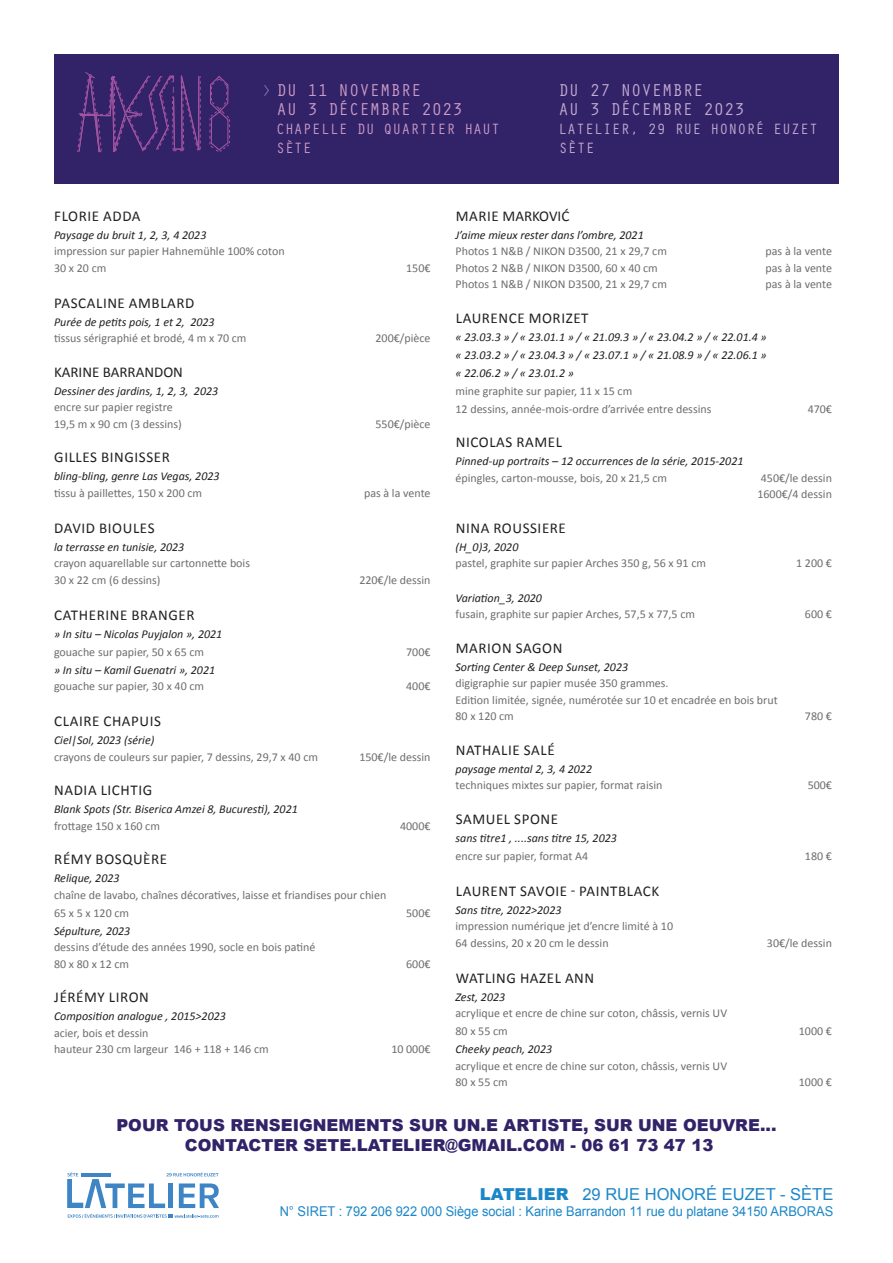
<style>
.page{position:relative;width:893px;height:1263px;background:#fff}
.page>*{position:absolute;margin:0;border:0;box-sizing:border-box;transform-origin:0 0}
.t1{font:17.7px "Orator Std";color:#c4abd1}
.t2{font:17.7px "Orator Std";color:#cd9cc6}
.t3{font:900 16.5px "Arial";color:#322369}
.t4{font:16.5px "Arial";color:#1c87c8}
.t5{font:15.45px "Orator Std";color:#c4abd1}
.t6{font:15.45px "Orator Std";color:#cd9cc6}
.t7{font:15px "Calibri";letter-spacing:.04em;color:#231f20}
.t8{font:15px "Calibri";color:#231f20}
.t9{font:13.5px "Arial";color:#1c87c8;scale:.95 1}
.t10{font:12px "Calibri";color:#6c6d70}
.t11{font:italic 12px "Calibri";color:#231f20}
.s1{font-size:15.45px}
.s2{font-weight:900}
</style>
<div class="page">
<div style="left:54px;top:54px;width:785px;height:130px;background:#322369"></div>
<svg style="left:77px;top:72px;width:124px;height:81px"></svg>
<svg style="left:209px;top:75px;width:21px;height:77px"></svg>
<svg style="left:68px;top:1214px;width:151px;height:4px"></svg>
<svg style="left:67px;top:1172px;width:152px;height:36px"></svg>
<hr style="left:81px;top:1173px;width:29px;height:4px;background:#3e85c6">
<p class="t2" style="left:264px;top:77px;width:159px"><span class="s1">&gt;</span> DU 11 NOVEMBRE</p>
<p class="t2" style="left:277px;top:96px;width:188px">AU 3 DÉCEMBRE 2023</p>
<p class="t6" style="left:276px;top:118px;width:226px">CHAPELLE DU QUARTIER HAUT</p>
<p class="t6" style="left:276px;top:137px;width:37px">SÈTE</p>
<p class="t1" style="left:546px;top:77px;width:159px"><span class="s1">&gt;</span> DU 27 NOVEMBRE</p>
<p class="t1" style="left:559px;top:96px;width:188px">AU 3 DÉCEMBRE 2023</p>
<p class="t5" style="left:558px;top:118px;width:261px">LATELIER, 29 RUE HONORÉ EUZET</p>
<p class="t5" style="left:559px;top:137px;width:37px">SÈTE</p>
<p class="t7" style="left:54px;top:205px;width:88px">FLORIE ADDA</p>
<p class="t11" style="left:54px;top:226px;width:154px">Paysage du bruit 1, 2, 3, 4 2023</p>
<p class="t10" style="left:54px;top:243px;width:232px">impression sur papier Hahnemühle 100% coton</p>
<p class="t10" style="left:54px;top:259px;width:54px">30 x 20 cm</p>
<p class="t10" style="left:406px;top:259px;width:26px">150€</p>
<p class="t7" style="left:54px;top:292px;width:142px">PASCALINE AMBLARD</p>
<p class="t11" style="left:54px;top:313px;width:162px">Purée de petits pois, 1 et 2, 2023</p>
<p class="t10" style="left:54px;top:330px;width:194px">tissus sérigraphié et brodé, 4 m x 70 cm</p>
<p class="t10" style="left:375px;top:330px;width:57px">200€/pièce</p>
<p class="t8" style="left:54px;top:361px;width:131px">KARINE BARRANDON</p>
<p class="t11" style="left:54px;top:382px;width:166px">Dessiner des jardins, 1, 2, 3, 2023</p>
<p class="t10" style="left:54px;top:399px;width:120px">encre sur papier registre</p>
<p class="t10" style="left:54px;top:415px;width:129px">19,5 m x 90 cm (3 dessins)</p>
<p class="t10" style="left:375px;top:415px;width:57px">550€/pièce</p>
<p class="t7" style="left:54px;top:447px;width:117px">GILLES BINGISSER</p>
<p class="t11" style="left:54px;top:468px;width:167px">bling-bling, genre Las Vegas, 2023</p>
<p class="t10" style="left:54px;top:484px;width:150px">tissu à paillettes, 150 x 200 cm</p>
<p class="t10" style="left:364px;top:484px;width:68px">pas à la vente</p>
<p class="t7" style="left:54px;top:517px;width:102px">DAVID BIOULES</p>
<p class="t11" style="left:54px;top:538px;width:132px">la terrasse en tunisie, 2023</p>
<p class="t10" style="left:54px;top:555px;width:198px">crayon aquarellable sur cartonnette bois</p>
<p class="t10" style="left:54px;top:571px;width:108px">30 x 22 cm (6 dessins)</p>
<p class="t10" style="left:359px;top:571px;width:73px">220€/le dessin</p>
<p class="t7" style="left:54px;top:604px;width:142px">CATHERINE BRANGER</p>
<p class="t11" style="left:54px;top:625px;width:170px">» In situ – Nicolas Puyjalon », 2021</p>
<p class="t10" style="left:54px;top:643px;width:152px">gouache sur papier, 50 x 65 cm</p>
<p class="t10" style="left:406px;top:643px;width:26px">700€</p>
<p class="t11" style="left:54px;top:661px;width:163px">» In situ – Kamil Guenatri », 2021</p>
<p class="t10" style="left:54px;top:678px;width:152px">gouache sur papier, 30 x 40 cm</p>
<p class="t10" style="left:406px;top:678px;width:26px">400€</p>
<p class="t7" style="left:54px;top:711px;width:108px">CLAIRE CHAPUIS</p>
<p class="t11" style="left:54px;top:732px;width:102px">Ciel|Sol, 2023 (série)</p>
<p class="t10" style="left:54px;top:748px;width:266px">crayons de couleurs sur papier, 7 dessins, 29,7 x 40 cm</p>
<p class="t10" style="left:359px;top:748px;width:73px">150€/le dessin</p>
<p class="t7" style="left:54px;top:780px;width:99px">NADIA LICHTIG</p>
<p class="t11" style="left:54px;top:801px;width:245px">Blank Spots (Str. Biserica Amzei 8, Bucuresti), 2021</p>
<p class="t10" style="left:54px;top:817px;width:107px">frottage 150 x 160 cm</p>
<p class="t10" style="left:400px;top:817px;width:32px">4000€</p>
<p class="t7" style="left:54px;top:849px;width:114px">RÉMY BOSQUÈRE</p>
<p class="t11" style="left:54px;top:870px;width:67px">Relique, 2023</p>
<p class="t10" style="left:54px;top:886px;width:334px">chaîne de lavabo, chaînes décoratives, laisse et friandises pour chien</p>
<p class="t10" style="left:54px;top:904px;width:77px">65 x 5 x 120 cm</p>
<p class="t10" style="left:406px;top:904px;width:26px">500€</p>
<p class="t11" style="left:54px;top:922px;width:78px">Sépulture, 2023</p>
<p class="t10" style="left:54px;top:939px;width:263px">dessins d’étude des années 1990, socle en bois patiné</p>
<p class="t10" style="left:54px;top:955px;width:77px">80 x 80 x 12 cm</p>
<p class="t10" style="left:406px;top:955px;width:26px">600€</p>
<p class="t7" style="left:54px;top:987px;width:96px">JÉRÉMY LIRON</p>
<p class="t11" style="left:54px;top:1008px;width:173px">Composition analogue , 2015&gt;2023</p>
<p class="t10" style="left:54px;top:1024px;width:96px">acier, bois et dessin</p>
<p class="t10" style="left:54px;top:1041px;width:216px">hauteur 230 cm largeur 146 + 118 + 146 cm</p>
<p class="t10" style="left:391px;top:1041px;width:41px">10 000€</p>
<p class="t8" style="left:456px;top:205px;width:115px">MARIE MARKOVIĆ</p>
<p class="t11" style="left:455px;top:226px;width:190px">J’aime mieux rester dans l’ombre, 2021</p>
<p class="t10" style="left:455px;top:243px;width:213px">Photos 1 N&amp;B / NIKON D3500, 21 x 29,7 cm</p>
<p class="t10" style="left:765px;top:243px;width:68px">pas à la vente</p>
<p class="t10" style="left:455px;top:259px;width:204px">Photos 2 N&amp;B / NIKON D3500, 60 x 40 cm</p>
<p class="t10" style="left:765px;top:259px;width:68px">pas à la vente</p>
<p class="t10" style="left:455px;top:276px;width:213px">Photos 1 N&amp;B / NIKON D3500, 21 x 29,7 cm</p>
<p class="t10" style="left:765px;top:276px;width:68px">pas à la vente</p>
<p class="t7" style="left:456px;top:307px;width:134px">LAURENCE MORIZET</p>
<p class="t11" style="left:455px;top:328px;width:313px">« 23.03.3 » / « 23.01.1 » / « 21.09.3 » / « 23.04.2 » / « 22.01.4 »</p>
<p class="t11" style="left:455px;top:346px;width:313px">« 23.03.2 » / « 23.04.3 » / « 23.07.1 » / « 21.08.9 » / « 22.06.1 »</p>
<p class="t11" style="left:455px;top:364px;width:120px">« 22.06.2 » / « 23.01.2 »</p>
<p class="t10" style="left:455px;top:382px;width:178px">mine graphite sur papier, 11 x 15 cm</p>
<p class="t10" style="left:455px;top:400px;width:257px">12 dessins, année-mois-ordre d’arrivée entre dessins</p>
<p class="t10" style="left:808px;top:400px;width:26px">470€</p>
<p class="t7" style="left:456px;top:432px;width:108px">NICOLAS RAMEL</p>
<p class="t11" style="left:455px;top:453px;width:290px">Pinned-up portraits – 12 occurrences de la série, 2015-2021</p>
<p class="t10" style="left:455px;top:469px;width:213px">épingles, carton-mousse, bois, 20 x 21,5 cm</p>
<p class="t10" style="left:761px;top:469px;width:73px">450€/le dessin</p>
<p class="t10" style="left:757px;top:486px;width:76px">1600€/4 dessin</p>
<p class="t7" style="left:456px;top:517px;width:112px">NINA ROUSSIERE</p>
<p class="t11" style="left:455px;top:538px;width:64px">(H_0)3, 2020</p>
<p class="t10" style="left:455px;top:555px;width:252px">pastel, graphite sur papier Arches 350 g, 56 x 91 cm</p>
<p class="t10" style="left:796px;top:555px;width:37px">1 200 €</p>
<p class="t11" style="left:455px;top:589px;width:88px">Variation_3, 2020</p>
<p class="t10" style="left:455px;top:606px;width:241px">fusain, graphite sur papier Arches, 57,5 x 77,5 cm</p>
<p class="t10" style="left:805px;top:606px;width:29px">600 €</p>
<p class="t7" style="left:456px;top:637px;width:108px">MARION SAGON</p>
<p class="t11" style="left:455px;top:658px;width:174px">Sorting Center &amp; Deep Sunset, 2023</p>
<p class="t10" style="left:455px;top:675px;width:215px">digigraphie sur papier musée 350 grammes.</p>
<p class="t10" style="left:455px;top:691px;width:324px">Edition limitée, signée, numérotée sur 10 et encadrée en bois brut</p>
<p class="t10" style="left:455px;top:708px;width:60px">80 x 120 cm</p>
<p class="t10" style="left:805px;top:708px;width:29px">780 €</p>
<p class="t7" style="left:456px;top:739px;width:100px">NATHALIE SALÉ</p>
<p class="t11" style="left:455px;top:760px;width:138px">paysage mental 2, 3, 4 2022</p>
<p class="t10" style="left:455px;top:777px;width:209px">techniques mixtes sur papier, format raisin</p>
<p class="t10" style="left:808px;top:777px;width:26px">500€</p>
<p class="t7" style="left:456px;top:808px;width:104px">SAMUEL SPONE</p>
<p class="t11" style="left:455px;top:829px;width:163px">sans titre1 , ....sans titre 15, 2023</p>
<p class="t10" style="left:455px;top:847px;width:134px">encre sur papier, format A4</p>
<p class="t10" style="left:805px;top:847px;width:29px">180 €</p>
<p class="t7" style="left:456px;top:880px;width:205px">LAURENT SAVOIE - PAINTBLACK</p>
<p class="t11" style="left:455px;top:901px;width:108px">Sans titre, 2022&gt;2023</p>
<p class="t10" style="left:455px;top:918px;width:219px">impression numérique jet d’encre limité à 10</p>
<p class="t10" style="left:455px;top:934px;width:155px">64 dessins, 20 x 20 cm le dessin</p>
<p class="t10" style="left:767px;top:934px;width:67px">30€/le dessin</p>
<p class="t7" style="left:456px;top:967px;width:140px">WATLING HAZEL ANN</p>
<p class="t11" style="left:455px;top:988px;width:51px">Zest, 2023</p>
<p class="t10" style="left:455px;top:1005px;width:273px">acrylique et encre de chine sur coton, châssis, vernis UV</p>
<p class="t10" style="left:455px;top:1023px;width:54px">80 x 55 cm</p>
<p class="t10" style="left:799px;top:1023px;width:35px">1000 €</p>
<p class="t11" style="left:455px;top:1041px;width:98px">Cheeky peach, 2023</p>
<p class="t10" style="left:455px;top:1057px;width:273px">acrylique et encre de chine sur coton, châssis, vernis UV</p>
<p class="t10" style="left:455px;top:1074px;width:54px">80 x 55 cm</p>
<p class="t10" style="left:799px;top:1074px;width:35px">1000 €</p>
<p class="t3" style="left:116px;top:1113px;width:662px">POUR TOUS RENSEIGNEMENTS SUR UN.E ARTISTE, SUR UNE OEUVRE...</p>
<p class="t3" style="left:185px;top:1133px;width:530px">CONTACTER SETE.LATELIER@GMAIL.COM - 06 61 73 47 13</p>
<p class="t4" style="left:480px;top:1183px;width:355px"><span class="s2">LATELIER</span> 29 RUE HONORÉ EUZET - SÈTE</p>
<p class="t9" style="left:280px;top:1202px;width:584px">N° SIRET : 792 206 922 000 Siège social : Karine Barrandon 11 rue du platane 34150 ARBORAS</p>
</div>
